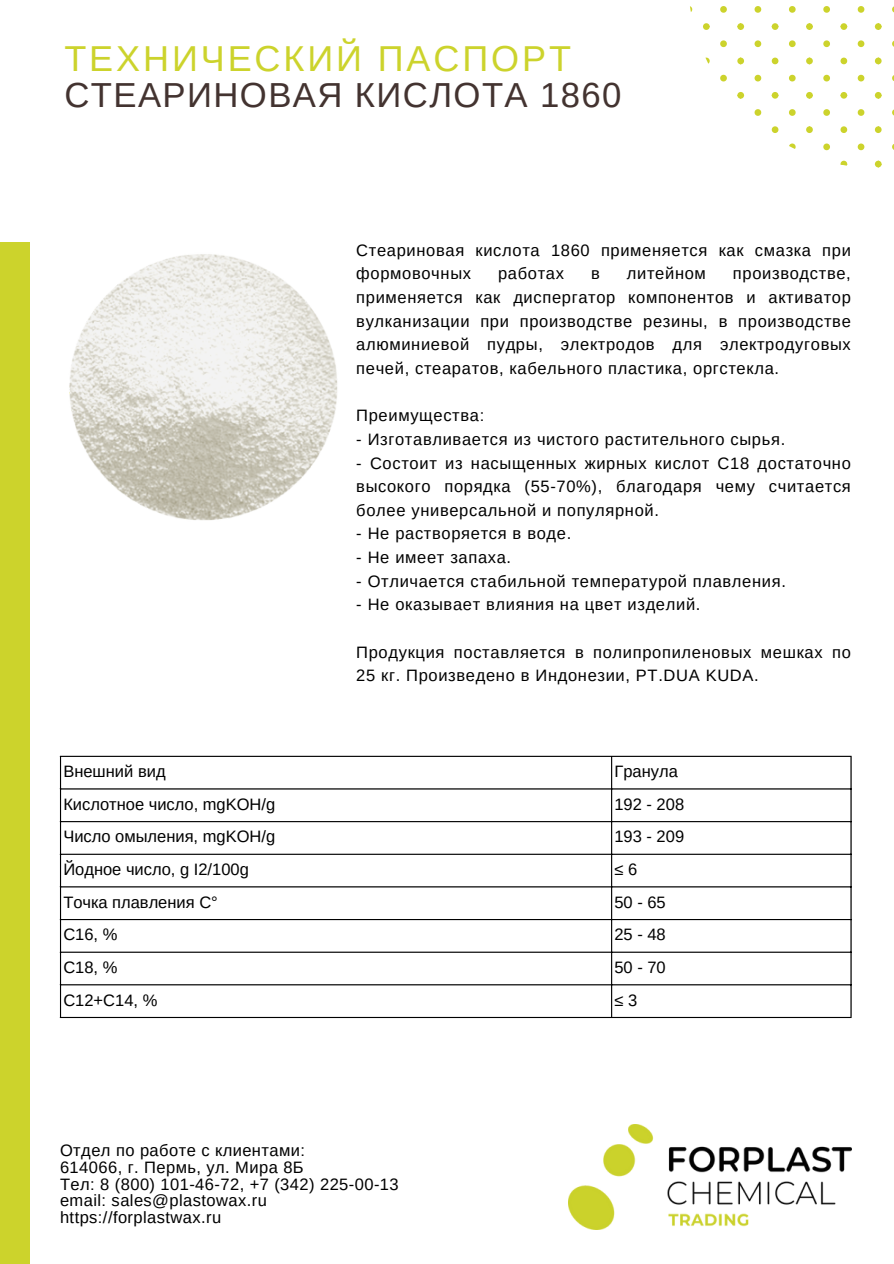
<style>
.page{position:relative;width:894px;height:1264px;background:#fff}
.page>*{position:absolute;margin:0;border:0;box-sizing:border-box;transform-origin:0 0}
.t1{font:36px "Arimo";letter-spacing:.08em;color:#ccd32c}
.t2{font:34.65px "Arimo";letter-spacing:.04em;color:#433330}
.t3{font:16.5px/23.7px "Arimo";letter-spacing:.04em;color:#000}
.t4{font:16.5px "Arimo";color:#000}
</style>
<div class="page">
<div style="left:0;top:242px;width:29px;height:1021px;background:#ccd32c"></div>
<svg style="left:823px;top:6px;width:6px;height:7px"></svg>
<svg style="left:857px;top:6px;width:7px;height:7px"></svg>
<svg style="left:874px;top:58px;width:7px;height:6px"></svg>
<svg style="left:840px;top:58px;width:7px;height:6px"></svg>
<svg style="left:823px;top:75px;width:6px;height:6px"></svg>
<svg style="left:857px;top:75px;width:7px;height:6px"></svg>
<svg style="left:823px;top:40px;width:6px;height:7px"></svg>
<svg style="left:857px;top:40px;width:7px;height:7px"></svg>
<svg style="left:874px;top:23px;width:7px;height:7px"></svg>
<svg style="left:840px;top:23px;width:7px;height:7px"></svg>
<svg style="left:874px;top:126px;width:7px;height:7px"></svg>
<svg style="left:840px;top:126px;width:7px;height:7px"></svg>
<svg style="left:823px;top:143px;width:6px;height:7px"></svg>
<svg style="left:857px;top:143px;width:7px;height:7px"></svg>
<svg style="left:823px;top:109px;width:6px;height:7px"></svg>
<svg style="left:857px;top:109px;width:7px;height:7px"></svg>
<svg style="left:874px;top:92px;width:7px;height:7px"></svg>
<svg style="left:840px;top:92px;width:7px;height:7px"></svg>
<svg style="left:874px;top:161px;width:7px;height:6px"></svg>
<svg style="left:840px;top:161px;width:7px;height:5px"></svg>
<svg style="left:754px;top:6px;width:7px;height:7px"></svg>
<svg style="left:789px;top:6px;width:6px;height:7px"></svg>
<svg style="left:806px;top:58px;width:6px;height:6px"></svg>
<svg style="left:771px;top:58px;width:7px;height:6px"></svg>
<svg style="left:754px;top:75px;width:7px;height:6px"></svg>
<svg style="left:789px;top:75px;width:6px;height:6px"></svg>
<svg style="left:754px;top:40px;width:7px;height:7px"></svg>
<svg style="left:789px;top:40px;width:6px;height:7px"></svg>
<svg style="left:806px;top:23px;width:6px;height:7px"></svg>
<svg style="left:771px;top:23px;width:7px;height:7px"></svg>
<svg style="left:806px;top:126px;width:6px;height:7px"></svg>
<svg style="left:771px;top:126px;width:7px;height:7px"></svg>
<svg style="left:789px;top:143px;width:6px;height:6px"></svg>
<svg style="left:754px;top:109px;width:7px;height:7px"></svg>
<svg style="left:789px;top:109px;width:6px;height:7px"></svg>
<svg style="left:806px;top:92px;width:6px;height:7px"></svg>
<svg style="left:771px;top:92px;width:7px;height:7px"></svg>
<svg style="left:720px;top:6px;width:6px;height:7px"></svg>
<svg style="left:737px;top:58px;width:6px;height:6px"></svg>
<svg style="left:705px;top:58px;width:4px;height:6px"></svg>
<svg style="left:720px;top:75px;width:6px;height:6px"></svg>
<svg style="left:720px;top:40px;width:6px;height:7px"></svg>
<svg style="left:737px;top:23px;width:6px;height:7px"></svg>
<svg style="left:703px;top:23px;width:6px;height:7px"></svg>
<svg style="left:737px;top:92px;width:6px;height:7px"></svg>
<hr style="left:60px;top:757px;width:1px;height:259px;background:#000">
<hr style="left:611px;top:757px;width:1px;height:259px;background:#000">
<hr style="left:850px;top:757px;width:1px;height:259px;background:#000">
<hr style="left:60px;top:755px;width:791px;height:2px;background:#000">
<hr style="left:60px;top:788px;width:791px;height:1px;background:#000">
<hr style="left:60px;top:821px;width:791px;height:1px;background:#000">
<hr style="left:60px;top:853px;width:791px;height:1px;background:#000">
<hr style="left:60px;top:886px;width:791px;height:1px;background:#000">
<hr style="left:60px;top:919px;width:791px;height:1px;background:#000">
<hr style="left:60px;top:951px;width:791px;height:1px;background:#000">
<hr style="left:60px;top:984px;width:791px;height:1px;background:#000">
<hr style="left:60px;top:1016px;width:791px;height:2px;background:#000">
<img style="left:60px;top:244px;width:285px;height:285px;border-radius:50%">
<img style="left:568px;top:1124px;width:283px;height:105px">
<p class="t1" style="left:64px;top:39px;width:508px">ТЕХНИЧЕСКИЙ ПАСПОРТ</p>
<p class="t2" style="left:64px;top:76px;width:558px">СТЕАРИНОВАЯ КИСЛОТА 1860</p>
<p class="t3" style="left:356px;top:238px;width:496px">Стеариновая кислота 1860 применяется как смазка при формовочных</p>
<p class="t3" style="left:498px;top:262px;width:67px">работах</p>
<p class="t3" style="left:591px;top:262px;width:10px">в</p>
<p class="t3" style="left:626px;top:262px;width:80px">литейном</p>
<p class="t3" style="left:356px;top:262px;width:496px;text-align:justify;text-indent:376px">производстве, применяется как диспергатор компонентов и активатор вулканизации при производстве резины, в производстве алюминиевой пудры, электродов для электродуговых печей, стеаратов, кабельного пластика, оргстекла.</p>
<p class="t3" style="left:356px;top:403px;width:129px">Преимущества:</p>
<p class="t3" style="left:356px;top:427px;width:430px">- Изготавливается из чистого растительного сырья.</p>
<p class="t3" style="left:356px;top:451px;width:496px;text-align:justify">- Состоит из насыщенных жирных кислот C18 достаточно высокого порядка (55-70%), благодаря чему считается более универсальной и популярной.</p>
<p class="t3" style="left:356px;top:522px;width:216px">- Не растворяется в воде.</p>
<p class="t3" style="left:356px;top:545px;width:156px">- Не имеет запаха.</p>
<p class="t3" style="left:356px;top:569px;width:431px">- Отличается стабильной температурой плавления.</p>
<p class="t3" style="left:356px;top:592px;width:345px">- Не оказывает влияния на цвет изделий.</p>
<p class="t3" style="left:356px;top:640px;width:496px">Продукция поставляется в полипропиленовых мешках по<br>25 кг. Произведено в Индонезии, PT.DUA KUDA.</p>
<p class="t4" style="left:63px;top:762px;width:104px">Внешний вид</p>
<p class="t4" style="left:614px;top:762px;width:65px">Гранула</p>
<p class="t4" style="left:63px;top:794px;width:213px">Кислотное число, mgKOH/g</p>
<p class="t3" style="left:614px;top:792px;width:71px">192 - 208</p>
<p class="t4" style="left:63px;top:827px;width:213px">Число омыления, mgKOH/g</p>
<p class="t3" style="left:614px;top:824px;width:71px">193 - 209</p>
<p class="t4" style="left:63px;top:860px;width:187px">Йодное число, g I2/100g</p>
<p class="t3" style="left:614px;top:857px;width:24px">≤ 6</p>
<p class="t4" style="left:63px;top:892px;width:156px">Точка плавления С°</p>
<p class="t3" style="left:614px;top:890px;width:53px">50 - 65</p>
<p class="t3" style="left:63px;top:922px;width:56px">С16, %</p>
<p class="t3" style="left:614px;top:922px;width:53px">25 - 48</p>
<p class="t3" style="left:63px;top:955px;width:56px">С18, %</p>
<p class="t3" style="left:614px;top:955px;width:53px">50 - 70</p>
<p class="t3" style="left:63px;top:988px;width:95px">С12+С14, %</p>
<p class="t3" style="left:614px;top:988px;width:24px">≤ 3</p>
<p class="t3" style="left:60px;top:1138px;width:246px">Отдел по работе с клиентами:</p>
<p class="t3" style="left:60px;top:1154px;width:245px">614066, г. Пермь, ул. Мира 8Б</p>
<p class="t3" style="left:60px;top:1171px;width:340px">Тел: 8 (800) 101-46-72, +7 (342) 225-00-13</p>
<p class="t3" style="left:60px;top:1188px;width:208px">email: sales@plastowax.ru</p>
<p class="t3" style="left:60px;top:1205px;width:163px">https://forplastwax.ru</p>
</div>
